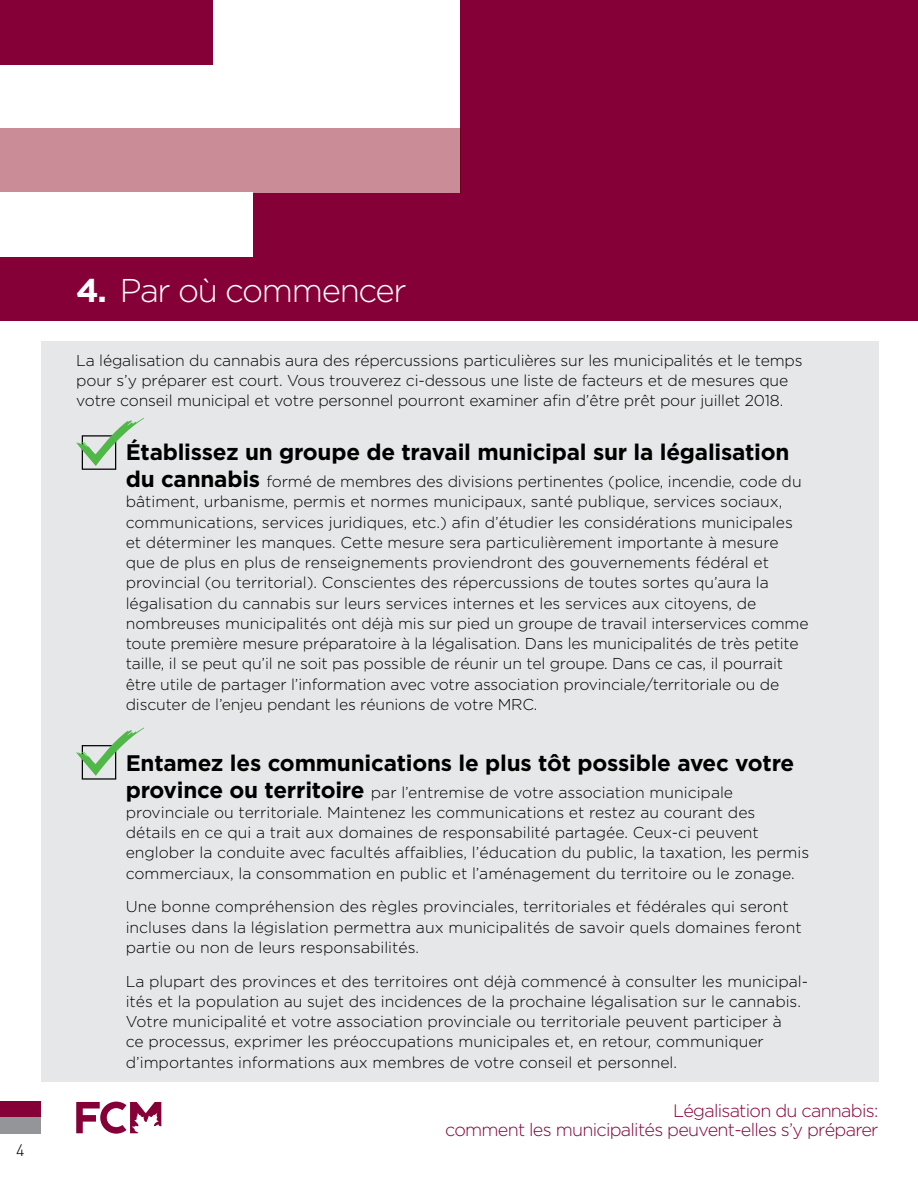
<style>
.page{position:relative;width:918px;height:1188px;background:#fff}
.page>*{position:absolute;margin:0;border:0;box-sizing:border-box;transform-origin:0 0}
.t1{font:300 32.85px "Gotham";letter-spacing:-.04em;color:#fff}
.t2{font:700 22.5px "Gotham";letter-spacing:-.01em;color:#000}
.t3{font:300 18px/19.5px "Gotham";letter-spacing:-.04em;color:#860038;text-align:right}
.t4{font:300 16.5px "DIN";color:#000}
.t5{font:300 15.75px/20.2px "Gotham";color:#000}
.s1{font-weight:700}
.s2{font-weight:700;font-size:22.5px}
</style>
<div class="page">
<div style="left:0;top:1102px;width:41px;height:16px;background:#860038"></div>
<div style="left:0;top:1118px;width:41px;height:16px;background:#939598"></div>
<div style="left:41px;top:341px;width:837px;height:740px;background:#e6e7e8"></div>
<div style="left:460px;top:0;width:458px;height:321px;background:#860038"></div>
<div style="left:0;top:193px;width:460px;height:128px;background:#860038"></div>
<div style="left:0;top:129px;width:460px;height:64px;background:#ca8d97"></div>
<div style="left:0;top:0;width:213px;height:65px;background:#860038"></div>
<div style="left:0;top:193px;width:252px;height:64px;background:#fff"></div>
<div style="left:82px;top:435px;width:34px;height:35px;border:1px solid #000"></div>
<svg style="left:76px;top:418px;width:68px;height:48px"></svg>
<svg style="left:76px;top:728px;width:68px;height:48px"></svg>
<svg style="left:76px;top:1102px;width:85px;height:32px"></svg>
<p class="t4" style="left:16px;top:1140px;width:10px">4</p>
<h2 class="t1" style="left:76px;top:272px;width:332px"><span class="s1">4.</span> Par où commencer</h2>
<p class="t5" style="left:76px;top:350px;width:728px">La lé alisation du cannabis aura des répercussions particulières sur les municipalités et le temps pour s’y préparer est court. Vous trouverez ci-dessous une liste de facteurs et de mesures que votre conseil municipal et votre personnel pourront examiner afn d’être prêt pour juillet 2018.</p>
<p class="t2" style="left:126px;top:439px;width:665px">Établissez un groupe de travail municipal sur la légalisation</p>
<p class="t5" style="left:126px;top:471px;width:684px"><span class="s2">du cannabis</span> formé de membres des divisions pertinentes (police, incendie, code du bâtiment, urbanisme, permis et normes municipaux, santé publique, services sociaux, communications, services juridiques, etc.) afn d’étudier les considérations municipales et déterminer les manques. Cette mesure sera particulièrement importante à mesure que de plus en plus de rensei nements proviendront des ouvernements fédéral et provincial (ou territorial). Conscientes des répercussions de toutes sortes qu’aura la<br>lé alisation du cannabis sur leurs services internes et les services aux citoyens, de nombreuses municipalités ont déjà mis sur pied un roupe de travail interservices comme toute première mesure préparatoire à la lé alisation. Dans les municipalités de très petite taille, il se peut qu’il ne soit pas possible de réunir un tel roupe. Dans ce cas, il pourrait être utile de parta er l’information avec votre association provinciale/territoriale ou de discuter de l’enjeu pendant les réunions de votre MRC.</p>
<p class="t2" style="left:126px;top:750px;width:670px">Entamez les communications le plus tôt possible avec votre</p>
<p class="t5" style="left:126px;top:782px;width:685px"><span class="s2">province ou territoire</span> par l’entremise de votre association municipale provinciale ou territoriale. Maintenez les communications et restez au courant des détails en ce qui a trait aux domaines de responsabilité parta ée. Ceux-ci peuvent<br>en lober la conduite avec facultés affaiblies, l’éducation du public, la taxation, les permis commerciaux, la consommation en public et l’aména ement du territoire ou le zona e.</p>
<p class="t5" style="left:126px;top:897px;width:677px">Une bonne compréhension des rè les provinciales, territoriales et fédérales qui seront incluses dans la lé islation permettra aux municipalités de savoir quels domaines feront partie ou non de leurs responsabilités.</p>
<p class="t5" style="left:126px;top:971px;width:684px">La plupart des provinces et des territoires ont déjà commencé à consulter les municipal&shy;ités et la population au sujet des incidences de la prochaine lé alisation sur le cannabis.<br>Votre municipalité et votre association provinciale ou territoriale peuvent participer à<br>ce processus, exprimer les préoccupations municipales et, en retour, communiquer d’importantes informations aux membres de votre conseil et personnel.</p>
<p class="t3" style="left:445px;top:1100px;width:435px">Lé alisation du cannabis:<br>comment les municipalités peuvent-elles s’y préparer</p>
</div>
